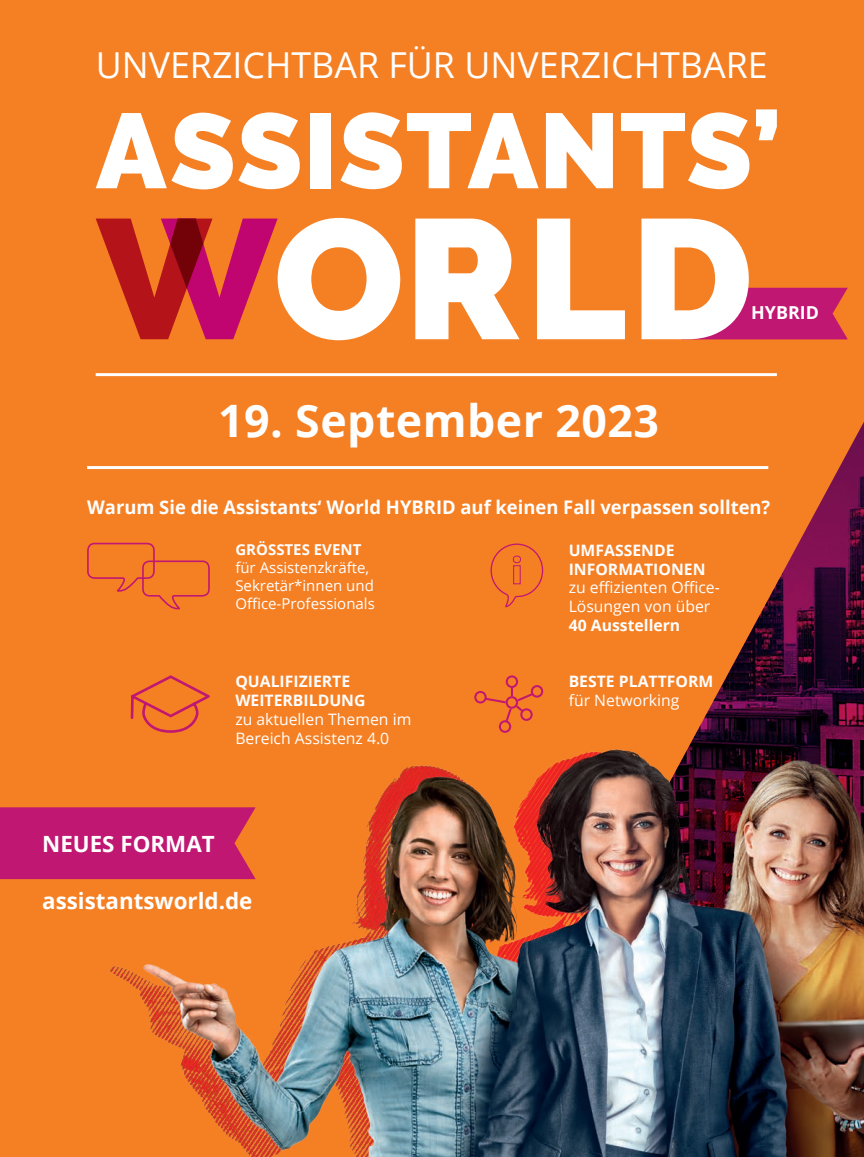
<style>
.page{position:relative;width:864px;height:1157px;background:#fff}
.page>*{position:absolute;margin:0;border:0;box-sizing:border-box;transform-origin:0 0}
.t1{font:700 44.7px "Open Sans";letter-spacing:.01em;color:#fff}
.t2{font:35.7px "Open Sans";color:#fff}
.t3{font:700 22.35px "Open Sans";color:#fff}
.t4{font:700 18.75px "Open Sans";color:#fff}
.t5{font:700 17.85px "Open Sans";color:#fff}
.t6{font:15.75px/18.9px "Open Sans";color:#fff}
.t7{font:700 15.75px/18.9px "Open Sans";color:#fff}
.t8{font:15px/18px "Open Sans";color:#fff}
.t9{font:700 15px "Open Sans";color:#fff}
</style>
<div class="page">
<div style="left:0;top:0;width:863px;height:1157px;background:#f57f23"></div>
<img style="left:505px;top:424px;width:358px;height:301px">
<img style="left:709px;top:725px;width:154px;height:23px">
<img style="left:53px;top:633px;width:656px;height:356px">
<div style="left:0;top:807px;width:138px;height:72px;background:#c01773"></div>
<img style="left:138px;top:748px;width:725px;height:409px">
<hr style="left:87px;top:466px;width:681px;height:3px;background:#fff">
<hr style="left:96px;top:373px;width:680px;height:3px;background:#fff">
<svg style="left:537px;top:218px;width:87px;height:121px"></svg>
<svg style="left:756px;top:109px;width:20px;height:31px"></svg>
<svg style="left:621px;top:112px;width:128px;height:77px"></svg>
<svg style="left:545px;top:113px;width:67px;height:75px"></svg>
<svg style="left:340px;top:112px;width:61px;height:77px"></svg>
<div style="left:309px;top:113px;width:21px;height:75px;background:#fff"></div>
<svg style="left:415px;top:218px;width:104px;height:121px"></svg>
<svg style="left:641px;top:218px;width:206px;height:121px"></svg>
<svg style="left:96px;top:112px;width:203px;height:77px"></svg>
<svg style="left:407px;top:113px;width:131px;height:75px"></svg>
<svg style="left:96px;top:218px;width:304px;height:122px"></svg>
<svg style="left:87px;top:543px;width:123px;height:66px"></svg>
<svg style="left:131px;top:675px;width:79px;height:58px"></svg>
<svg style="left:490px;top:543px;width:53px;height:64px"></svg>
<img style="left:474px;top:675px;width:69px;height:58px">
<svg style="left:505px;top:696px;width:13px;height:12px"></svg>
<h2 class="t2" style="left:96px;top:41px;width:673px">UNVERZICHTBAR FÜR UNVERZICHTBARE</h2>
<h1 class="t1" style="left:218px;top:389px;width:442px">19. September 2023</h1>
<p class="t5" style="left:751px;top:300px;width:69px">HYBRID</p>
<p class="t4" style="left:87px;top:494px;width:684px">Warum Sie die Assistants‘ World HYBRID auf keinen Fall verpassen sollten?</p>
<p class="t9" style="left:235px;top:539px;width:127px">GRÖSSTES EVENT</p>
<p class="t8" style="left:235px;top:558px;width:141px">für Assistenzkräfte,<br>Sekretär*innen und<br>Office-Professionals</p>
<p class="t7" style="left:235px;top:672px;width:132px">QUALIFIZIERTE<br>WEITERBILDUNG</p>
<p class="t6" style="left:235px;top:709px;width:177px">zu aktuellen Themen im<br>Bereich Assistenz 4.0</p>
<h3 class="t3" style="left:42px;top:828px;width:174px">NEUES FORMAT</h3>
<h3 class="t3" style="left:42px;top:885px;width:212px">assistantsworld.de</h3>
<p class="t7" style="left:568px;top:540px;width:138px">UMFASSENDE<br>INFORMATIONEN</p>
<p class="t6" style="left:568px;top:578px;width:153px">zu effizienten Office-<br>Lösungen von über</p>
<p class="t7" style="left:568px;top:615px;width:113px">40 Ausstellern</p>
<p class="t7" style="left:568px;top:672px;width:146px">BESTE PLATTFORM</p>
<p class="t6" style="left:568px;top:691px;width:112px">für Networking</p>
</div>
